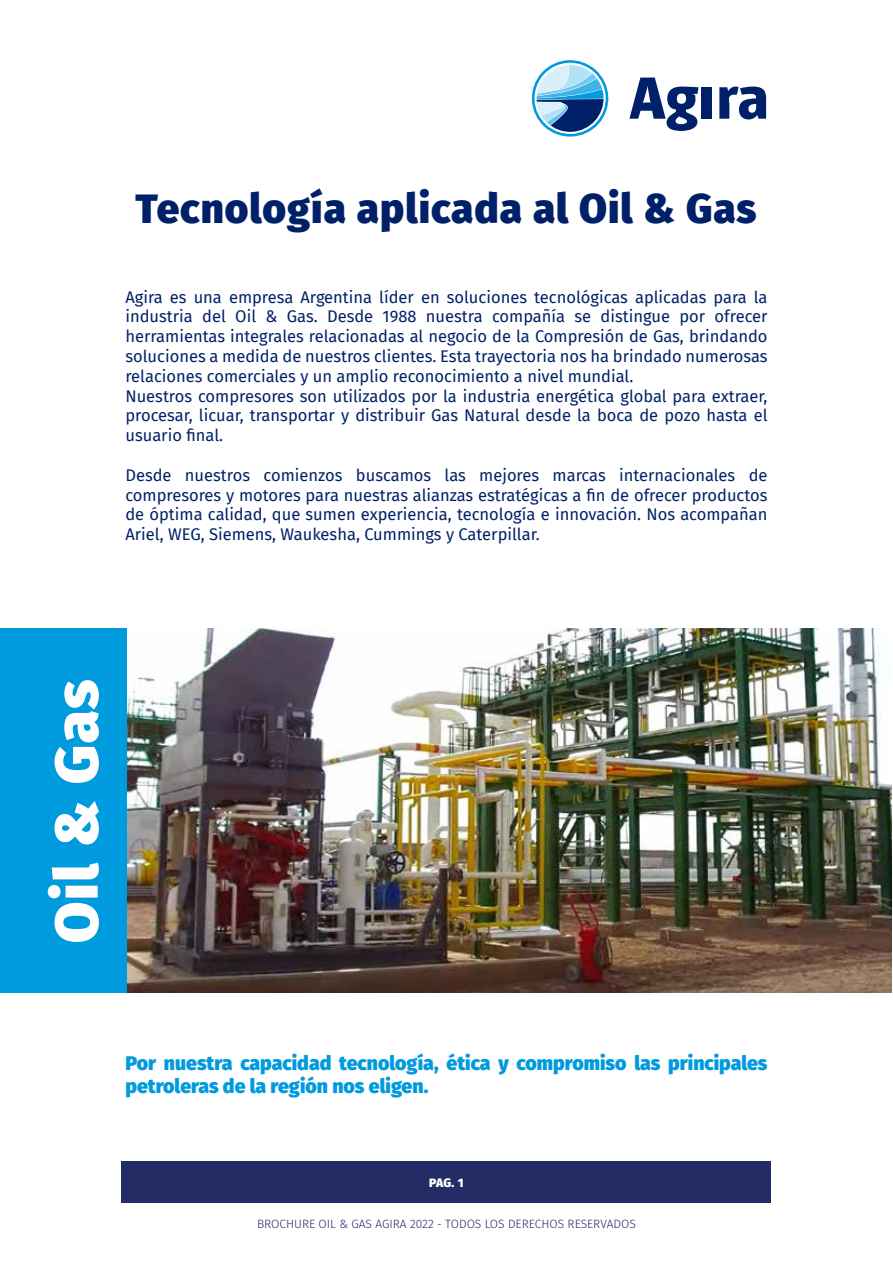
<style>
.page{position:relative;width:893px;height:1263px;background:#fff}
.page>*{position:absolute;margin:0;border:0;box-sizing:border-box;transform-origin:0 0}
.t1{font:900 60.15px "Fira Sans";letter-spacing:.025em;color:#fff}
.t2{font:900 40.5px "Fira Sans";letter-spacing:.025em;color:#002169}
.t3{font:900 19.5px/23.4px "Fira Sans";color:#009ade}
.t4{font:16.5px/19.8px "Fira Sans";color:#002169}
.t5{font:300 12px "Fira Sans";color:#232c64}
.t6{font:900 12px "Fira Sans";color:#fff}
</style>
<div class="page">
<div style="left:0;top:628px;width:127px;height:365px;background:#009ade"></div>
<img style="left:127px;top:628px;width:764px;height:365px">
<svg style="left:531px;top:60px;width:78px;height:77px"></svg>
<svg style="left:629px;top:78px;width:70px;height:53px"></svg>
<div style="left:702px;top:87px;width:10px;height:32px;background:#002169"></div>
<svg style="left:719px;top:87px;width:47px;height:32px"></svg>
<div style="left:122px;top:1161px;width:649px;height:42px;background:#232c64"></div>
<h2 class="t2" style="left:136px;top:173px;width:622px">Tecnología aplicada al Oil &amp; Gas</h2>
<p class="t4" style="left:125px;top:286px;width:644px">Agira es una empresa Argentina líder en soluciones tecnológicas aplicadas para la industria del Oil &amp; Gas. Desde 1988 nuestra compañía se distingue por ofrecer herramientas integrales relacionadas al negocio de la Compresión de Gas, brindando soluciones a medida de nuestros clientes. Esta trayectoria nos ha brindado numerosas relaciones comerciales y un amplio reconocimiento a nivel mundial.<br>Nuestros compresores son utilizados por la industria energética global para extraer, procesar, licuar, transportar y distribuir Gas Natural desde la boca de pozo hasta el usuario final.</p>
<p class="t4" style="left:125px;top:465px;width:644px;text-align:justify">Desde nuestros comienzos buscamos las mejores marcas internacionales de compresores y motores para nuestras alianzas estratégicas a fin de ofrecer productos de óptima calidad, que sumen experiencia, tecnología e innovación. Nos acompañan Ariel, WEG, Siemens, Waukesha, Cummings y Caterpillar.</p>
<h1 class="t1" style="left:23px;top:943px;width:265px;rotate:-90deg">Oil &amp; Gas</h1>
<p class="t3" style="left:125px;top:1049px;width:644px">Por nuestra capacidad tecnología, ética y compromiso las principales petroleras de la región nos eligen.</p>
<p class="t6" style="left:429px;top:1172px;width:36px">PAG. 1</p>
<p class="t5" style="left:257px;top:1216px;width:380px">BROCHURE OIL &amp; GAS AGIRA 2022 - TODOS LOS DERECHOS RESERVADOS</p>
</div>
